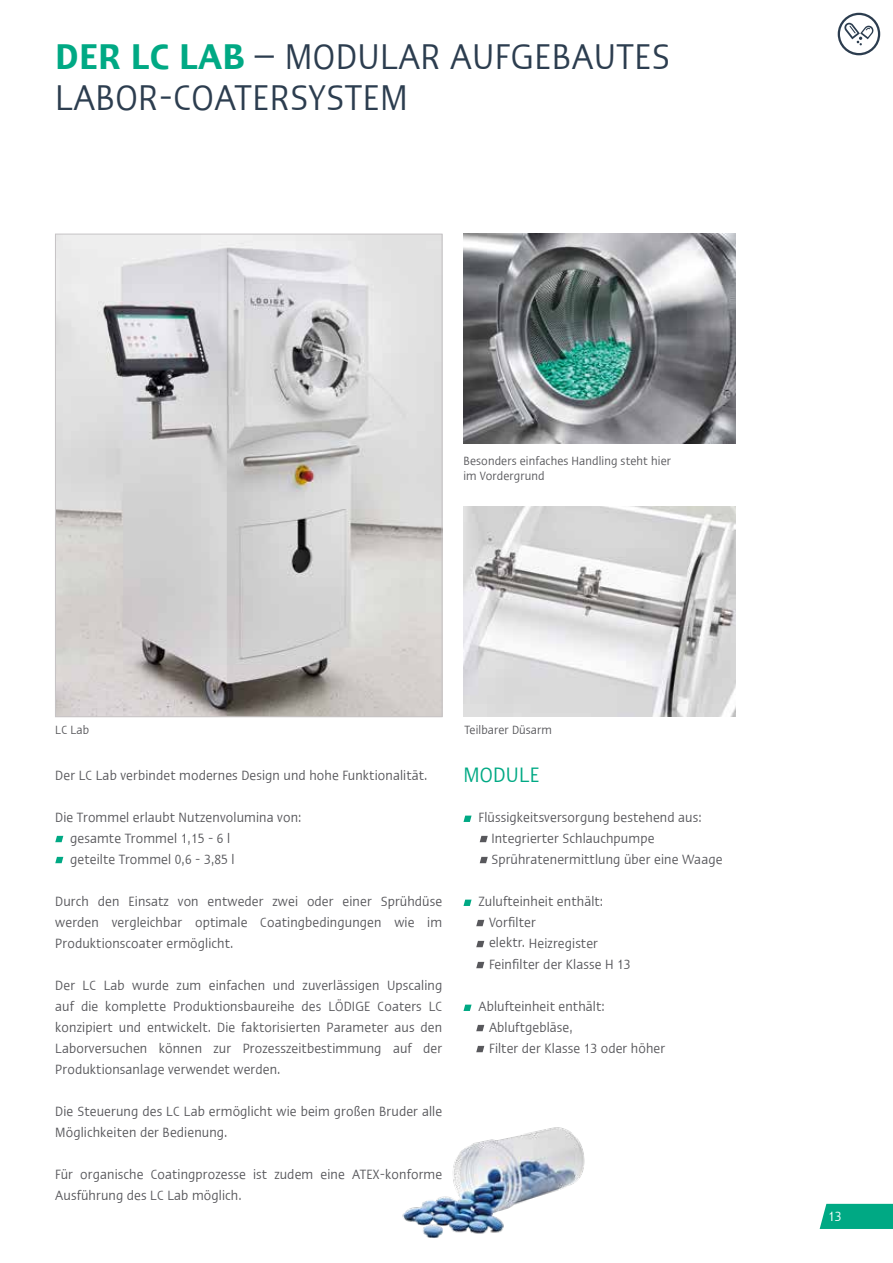
<style>
.page{position:relative;width:893px;height:1263px;background:#fff}
.page>*{position:absolute;margin:0;border:0;box-sizing:border-box;transform-origin:0 0}
.t1{font:condensed 36px/40.5px "Ergo Com";letter-spacing:.01em;color:#2c3d4f}
.t2{font:condensed 21px "Ergo Com";letter-spacing:.01em;color:#00a984}
.t3{font:condensed 13.5px/21px "Ergo Com";letter-spacing:.01em;color:#58585c}
.t4{font:condensed 13.5px "Ergo Com";color:#fff}
.t5{font:condensed 12px/15px "Ergo Com";letter-spacing:.01em;color:#58585c}
.s1{font-weight:600;color:#00a984}
</style>
<div class="page">
<svg style="left:838px;top:13px;width:42px;height:42px"></svg>
<img style="left:402px;top:1127px;width:183px;height:111px">
<img style="left:57px;top:236px;width:383px;height:479px">
<div style="left:820px;top:1204px;width:73px;height:25px;background:#00a984"></div>
<img style="left:463px;top:234px;width:273px;height:210px">
<img style="left:463px;top:507px;width:273px;height:210px">
<svg style="left:55px;top:836px;width:8px;height:6px"></svg>
<svg style="left:55px;top:857px;width:8px;height:6px"></svg>
<svg style="left:463px;top:816px;width:9px;height:6px"></svg>
<svg style="left:480px;top:836px;width:8px;height:6px"></svg>
<svg style="left:480px;top:857px;width:8px;height:6px"></svg>
<svg style="left:463px;top:900px;width:9px;height:6px"></svg>
<svg style="left:476px;top:920px;width:8px;height:6px"></svg>
<svg style="left:476px;top:941px;width:8px;height:6px"></svg>
<svg style="left:476px;top:962px;width:8px;height:6px"></svg>
<svg style="left:463px;top:1005px;width:9px;height:6px"></svg>
<svg style="left:476px;top:1025px;width:8px;height:6px"></svg>
<svg style="left:476px;top:1046px;width:8px;height:6px"></svg>
<h1 class="t1" style="left:55px;top:34px;width:616px"><span class="s1">DER LC LAB</span> – MODULAR AUFGEBAUTES<br>LABOR-COATERSYSTEM</h1>
<p class="t5" style="left:463px;top:452px;width:209px">Besonders einfaches Handling steht hier im Vordergrund</p>
<p class="t5" style="left:55px;top:722px;width:35px">LC Lab</p>
<p class="t5" style="left:465px;top:722px;width:89px">Teilbarer Düsarm</p>
<p class="t3" style="left:55px;top:764px;width:374px">Der LC Lab verbindet modernes Design und hohe Funktionalität.</p>
<p class="t3" style="left:70px;top:806px;width:233px;text-indent:-15px">Die Trommel erlaubt Nutzenvolumina von: gesamte Trommel 1,15 - 6 l<br>geteilte Trommel 0,6 - 3,85 l</p>
<p class="t3" style="left:55px;top:890px;width:388px;text-align:justify">Durch den Einsatz von entweder zwei oder einer Sprühdüse werden vergleichbar optimale Coatingbedingungen wie im Produktionscoater ermöglicht.</p>
<p class="t3" style="left:55px;top:974px;width:388px;text-align:justify">Der LC Lab wurde zum einfachen und zuverlässigen Upscaling auf die komplette Produktionsbaureihe des LÖDIGE Coaters LC konzipiert und entwickelt. Die faktorisierten Parameter aus den Laborversuchen können zur Prozesszeitbestimmung auf der Produktionsanlage verwendet werden.</p>
<p class="t3" style="left:55px;top:1100px;width:388px">Die Steuerung des LC Lab ermöglicht wie beim großen Bruder alle<br>Möglichkeiten der Bedienung.</p>
<p class="t3" style="left:55px;top:1163px;width:388px">Für organische Coatingprozesse ist zudem eine ATEX-konforme<br>Ausführung des LC Lab möglich.</p>
<h2 class="t2" style="left:463px;top:759px;width:78px">MODULE</h2>
<p class="t3" style="left:491px;top:806px;width:233px;text-indent:-13px">Flüssigkeitsversorgung bestehend aus:<br>Integrierter Schlauchpumpe<br>Sprühratenermittlung über eine Waage</p>
<p class="t3" style="left:489px;top:890px;width:143px;text-indent:-11px">Zulufteinheit enthält:<br>Vorfilter<br>elektr. Heizregister<br>Feinfilter der Klasse H 13</p>
<p class="t3" style="left:489px;top:995px;width:178px;text-indent:-11px">Ablufteinheit enthält:<br>Abluftgebläse,<br>Filter der Klasse 13 oder höher</p>
<p class="t4" style="left:828px;top:1207px;width:15px">13</p>
</div>
